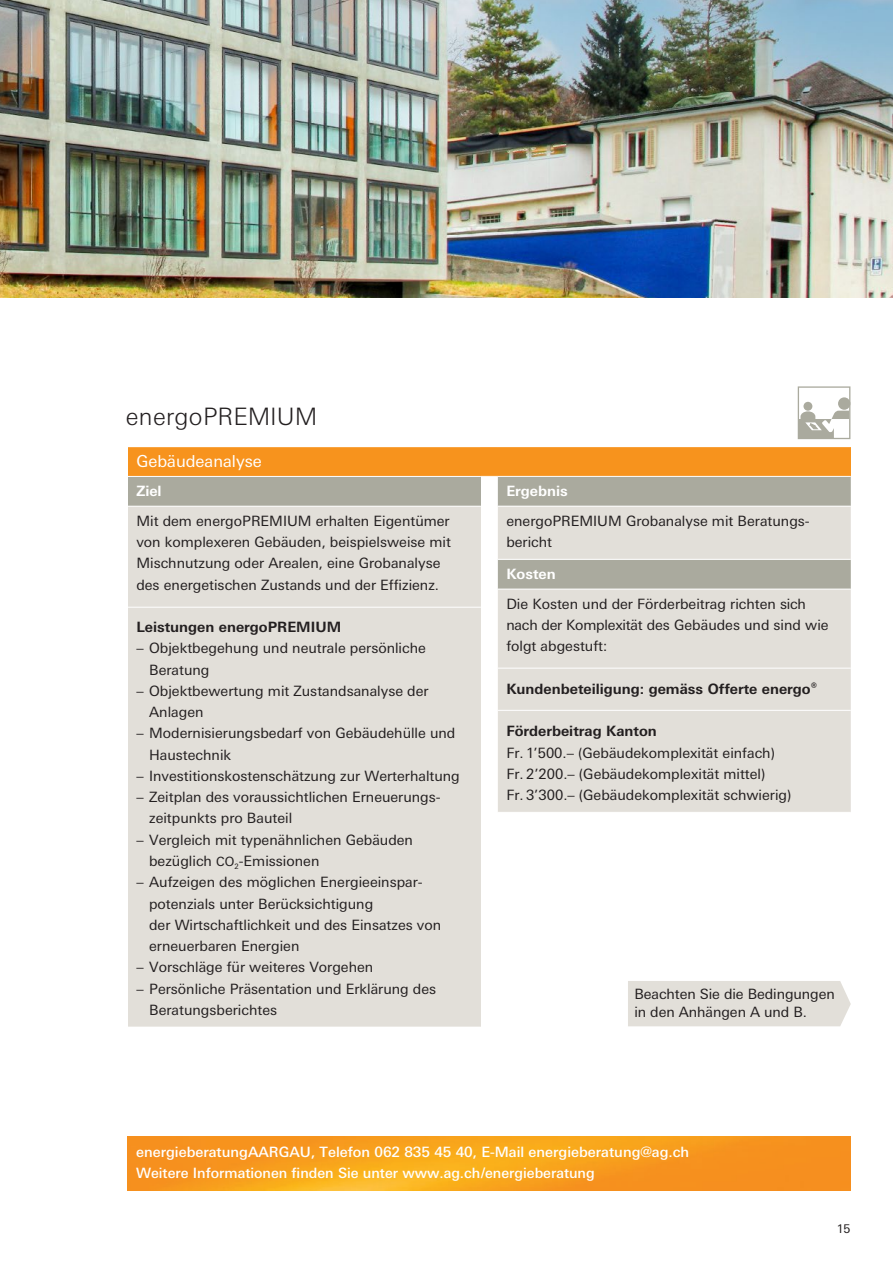
<style>
.page{position:relative;width:893px;height:1263px;background:#fff}
.page>*{position:absolute;margin:0;border:0;box-sizing:border-box;transform-origin:0 0}
.t1{font:300 24px "Linotype Univers Basic";letter-spacing:.005em;color:#231f20}
.t2{font:16.5px "Linotype Univers Basic";color:#fff}
.t3{font:14.25px/21.3px "Linotype Univers Basic";color:#231f20}
.t4{font:500 14.25px/21.3px "Linotype Univers Basic";color:#fff}
.t5{font:700 14.25px "Linotype Univers Basic";color:#231f20}
.t6{font:700 14.25px "Linotype Univers Basic";color:#fff}
.t7{font:12px "Linotype Univers Basic";color:#231f20}
.s1{font-size:12.75px}
</style>
<div class="page">
<div style="left:443px;top:447px;width:408px;height:29px;background:#f7931d"></div>
<div style="left:128px;top:447px;width:353px;height:29px;background:#f7931d"></div>
<div style="left:128px;top:476px;width:353px;height:30px;background:#aaaa9e"></div>
<div style="left:128px;top:506px;width:353px;height:521px;background:#e2dfd9"></div>
<hr style="left:128px;top:506px;width:353px;height:1px;background:#fff">
<hr style="left:128px;top:476px;width:353px;height:1px;background:#fff">
<hr style="left:128px;top:607px;width:353px;height:1px;background:#fff">
<div style="left:498px;top:477px;width:353px;height:29px;background:#aaaa9e"></div>
<svg style="left:498px;top:507px;width:353px;height:305px;background:#dcdad3"></svg>
<hr style="left:498px;top:559px;width:353px;height:1px;background:#fff">
<hr style="left:498px;top:589px;width:353px;height:1px;background:#fff">
<hr style="left:498px;top:668px;width:353px;height:1px;background:#fff">
<hr style="left:498px;top:710px;width:353px;height:1px;background:#fff">
<svg style="left:798px;top:386px;width:52px;height:53px"></svg>
<div style="left:628px;top:981px;width:223px;height:45px;background:#e2dfd9"></div>
<img style="left:128px;top:1136px;width:722px;height:54px">
<img style="left:0;top:0;width:893px;height:298px">
<h1 class="t1" style="left:126px;top:402px;width:193px">energoPREMIUM</h1>
<p class="t2" style="left:136px;top:451px;width:127px">Gebäudeanalyse</p>
<p class="t6" style="left:136px;top:482px;width:27px">Ziel</p>
<p class="t3" style="left:136px;top:510px;width:316px">Mit dem energoPREMIUM erhalten Eigentümer von komplexeren Gebäuden, beispielsweise mit Mischnutzung oder Arealen, eine Grobanalyse des energetischen Zustands und der Effizienz.</p>
<p class="t5" style="left:136px;top:618px;width:206px">Leistungen energoPREMIUM</p>
<p class="t3" style="left:149px;top:638px;width:278px;text-indent:-13px">– Objektbegehung und neutrale persönliche<br>Beratung</p>
<p class="t3" style="left:149px;top:680px;width:281px;text-indent:-13px">– Objektbewertung mit Zustandsanalyse der<br>Anlagen</p>
<p class="t3" style="left:149px;top:723px;width:308px;text-indent:-13px">– Modernisierungsbedarf von Gebäudehülle und<br>Haustechnik</p>
<p class="t3" style="left:136px;top:765px;width:325px">– Investitionskostenschätzung zur Werterhaltung</p>
<p class="t3" style="left:149px;top:786px;width:293px;text-indent:-13px">– Zeitplan des voraussichtlichen Erneuerungs&shy;zeitpunkts pro Bauteil</p>
<p class="t3" style="left:149px;top:829px;width:265px;text-indent:-13px">– Vergleich mit typenähnlichen Gebäuden bezüglich <span class="s1">CO</span><sub>2</sub>-Emissionen</p>
<p class="t3" style="left:149px;top:871px;width:294px;text-indent:-13px">– Aufzeigen des möglichen Energieeinspar&shy;potenzials unter Berücksichtigung<br>der Wirtschaftlichkeit und des Einsatzes von erneuerbaren Energien</p>
<p class="t3" style="left:136px;top:957px;width:238px">– Vorschläge für weiteres Vorgehen</p>
<p class="t3" style="left:149px;top:978px;width:289px;text-indent:-13px">– Persönliche Präsentation und Erklärung des<br>Beratungsberichtes</p>
<p class="t6" style="left:506px;top:482px;width:63px">Ergebnis</p>
<p class="t3" style="left:506px;top:510px;width:304px">energoPREMIUM Grobanalyse mit Beratungs&shy;bericht</p>
<p class="t6" style="left:506px;top:565px;width:51px">Kosten</p>
<p class="t3" style="left:506px;top:593px;width:324px">Die Kosten und der Förderbeitrag richten sich nach der Komplexität des Gebäudes und sind wie folgt abgestuft:</p>
<p class="t5" style="left:506px;top:680px;width:312px">Kundenbeteiligung: gemäss Offerte energo®</p>
<p class="t5" style="left:506px;top:722px;width:152px">Förderbeitrag Kanton</p>
<p class="t3" style="left:506px;top:742px;width:286px">Fr. 1’500.– (Gebäudekomplexität einfach)<br>Fr. 2’200.– (Gebäudekomplexität mittel)<br>Fr. 3’300.– (Gebäudekomplexität schwierig)</p>
<p class="t3" style="left:634px;top:985px;width:202px;line-height:18px">Beachten Sie die Bedingungen in den Anhängen A und B.</p>
<p class="t4" style="left:136px;top:1141px;width:555px">energieberatungAARGAU, Telefon 062 835 45 40, E-Mail energieberatung@ag.ch<br>Weitere Informationen finden Sie unter www.ag.ch/energieberatung</p>
<p class="t7" style="left:837px;top:1222px;width:15px">15</p>
</div>
